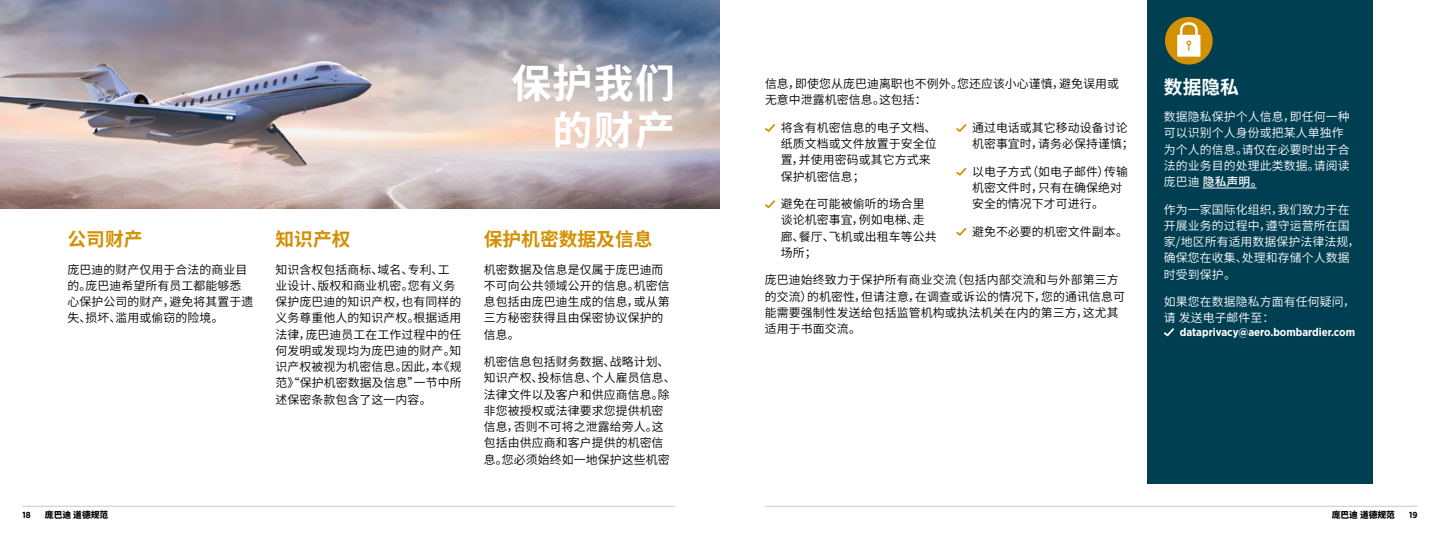
<style>
.page{position:relative;width:1440px;height:540px;background:#fff}
.page>*{position:absolute;margin:0;border:0;box-sizing:border-box;transform-origin:0 0}
.t1{font:700 40px/47.5px "Source Han Sans CN";letter-spacing:.03em;color:#fff;text-align:right}
.t2{font:700 18.75px "Source Han Sans CN";color:#d39000}
.t3{font:700 18.75px "Source Han Sans CN";color:#fff}
.t4{font:11.88px/16.2px "Source Han Sans CN";letter-spacing:.01em;color:#000}
.t5{font:11.88px/16.2px "Source Han Sans CN";letter-spacing:.01em;color:#fff}
.t6{font:700 11.25px "Gotham Narrow";color:#fff}
.t7{font:800 8.75px "Source Han Sans CN";color:#000}
.t8{font:700 8.75px "Gotham Narrow";color:#000}
.s1{font-weight:500}
</style>
<div class="page">
<img style="left:0;top:0;width:720px;height:209px">
<div style="left:1147px;top:0;width:225px;height:484px;background:#003e52"></div>
<div style="left:1165px;top:17px;width:48px;height:48px;background:#d39000;border-radius:50%"></div>
<svg style="left:1177px;top:22px;width:23px;height:35px"></svg>
<svg style="left:765px;top:124px;width:10px;height:8px"></svg>
<svg style="left:765px;top:200px;width:10px;height:8px"></svg>
<svg style="left:956px;top:124px;width:10px;height:8px"></svg>
<svg style="left:956px;top:168px;width:10px;height:8px"></svg>
<svg style="left:956px;top:228px;width:10px;height:8px"></svg>
<hr style="left:1203px;top:188px;width:54px;height:1px;background:#fff">
<svg style="left:1164px;top:328px;width:10px;height:8px"></svg>
<hr style="left:22px;top:506px;width:653px;height:1px;background:#c8c8c8">
<hr style="left:765px;top:506px;width:653px;height:1px;background:#c8c8c8">
<h1 class="t1" style="left:511px;top:60px;width:165px">保护我们的财产</h1>
<h2 class="t2" style="left:68px;top:229px;width:76px">公司财产</h2>
<p class="t4" style="left:68px;top:261px;width:187px">庞巴迪的财产仅用于合法的商业目的。庞巴迪希望所有员工都能够悉心保护公司的财产，避免将其置于遗失、损坏、滥用或偷窃的险境。</p>
<h2 class="t2" style="left:276px;top:229px;width:76px">知识产权</h2>
<p class="t4" style="left:276px;top:261px;width:187px">知识含权包括商标、域名、专利、工业设计、版权和商业机密。您有义务保护庞巴迪的知识产权，也有同样的义务尊重他人的知识产权。根据适用法律，庞巴迪员工在工作过程中的任何发明或发现均为庞巴迪的财产。知识产权被视为机密信息。因此，本《规范》“保护机密数据及信息”一节中所述保密条款包含了这一内容。</p>
<h2 class="t2" style="left:484px;top:229px;width:170px">保护机密数据及信息</h2>
<p class="t4" style="left:484px;top:261px;width:187px">机密数据及信息是仅属于庞巴迪而不可向公共领域公开的信息。机密信息包括由庞巴迪生成的信息，或从第三方秘密获得且由保密协议保护的信息。</p>
<p class="t4" style="left:484px;top:354px;width:193px">机密信息包括财务数据、战略计划、知识产权、投标信息、个人雇员信息、法律文件以及客户和供应商信息。除非您被授权或法律要求您提供机密信息，否则不可将之泄露给旁人。这包括由供应商和客户提供的机密信息。您必须始终如一地保护这些机密</p>
<p class="t4" style="left:765px;top:76px;width:355px">信息，即使您从庞巴迪离职也不例外。您还应该小心谨慎，避免误用或无意中泄露机密信息。这包括：</p>
<p class="t4" style="left:781px;top:120px;width:157px">将含有机密信息的电子文档、纸质文档或文件放置于安全位置，并使用密码或其它方式来保护机密信息；</p>
<p class="t4" style="left:781px;top:196px;width:157px">避免在可能被偷听的场合里谈论机密事宜，例如电梯、走廊、餐厅、飞机或出租车等公共场所；</p>
<p class="t4" style="left:972px;top:120px;width:163px">通过电话或其它移动设备讨论机密事宜时，请务必保持谨慎；</p>
<p class="t4" style="left:972px;top:163px;width:157px">以电子方式（如电子邮件）传输机密文件时，只有在确保绝对安全的情况下才可进行。</p>
<p class="t4" style="left:972px;top:223px;width:157px">避免不必要的机密文件副本。</p>
<p class="t4" style="left:765px;top:272px;width:361px">庞巴迪始终致力于保护所有商业交流（包括内部交流和与外部第三方的交流）的机密性，但请注意，在调查或诉讼的情况下，您的通讯信息可能需要强制性发送给包括监管机构或执法机关在内的第三方，这尤其适用于书面交流。</p>
<h2 class="t3" style="left:1164px;top:76px;width:76px">数据隐私</h2>
<p class="t5" style="left:1164px;top:109px;width:187px">数据隐私保护个人信息，即任何一种可以识别个人身份或把某人单独作为个人的信息。请仅在必要时出于合法的业务目的处理此类数据。请阅读庞巴迪 <span class="s1">隐私声明。</span></p>
<p class="t5" style="left:1164px;top:201px;width:197px">作为一家国际化组织，我们致力于在开展业务的过程中，遵守运营所在国家/地区所有适用数据保护法律法规，确保您在收集、处理和存储个人数据时受到保护。</p>
<p class="t5" style="left:1164px;top:294px;width:193px">如果您在数据隐私方面有任何疑问，请 发送电子邮件至：</p>
<p class="t6" style="left:1180px;top:325px;width:177px">dataprivacy@aero.bombardier.com</p>
<p class="t8" style="left:22px;top:509px;width:10px">18</p>
<p class="t7" style="left:45px;top:510px;width:65px">庞巴迪 道德规范</p>
<p class="t7" style="left:1332px;top:510px;width:65px">庞巴迪 道德规范</p>
<p class="t8" style="left:1409px;top:509px;width:10px">19</p>
</div>
